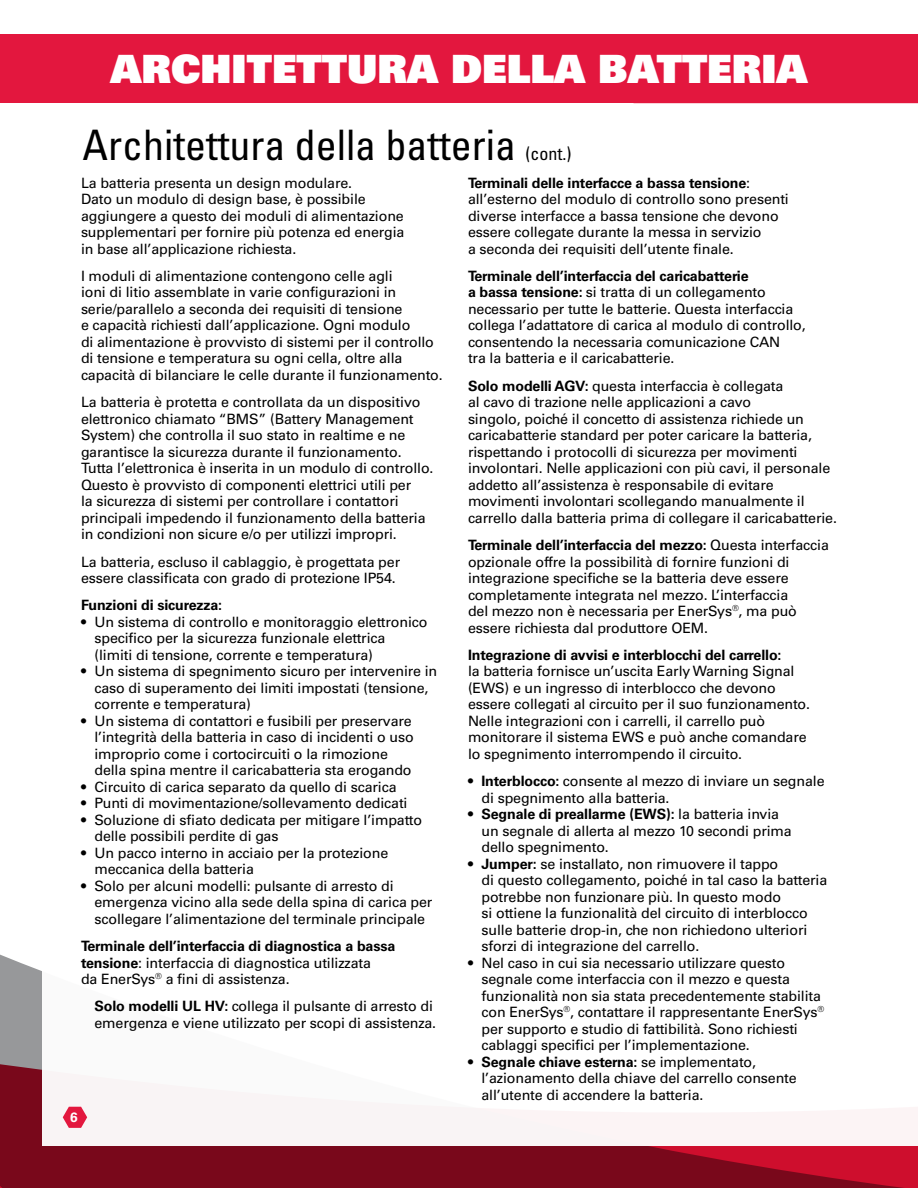
<style>
.page{position:relative;width:918px;height:1188px;background:#fff}
.page>*{position:absolute;margin:0;border:0;box-sizing:border-box;transform-origin:0 0}
.Labels{font:condensed 42px "Univers LT Std";color:#000}
.t1{font:39px "Univers LT Std X Black";color:#fff}
.Labels-2{font:condensed 18px "Univers LT Std";color:#000}
.Labels-3{font:14.25px/16.5px "Univers LT Std";letter-spacing:-.01em;color:#000}
.Labels-4{font:700 14.25px "Univers LT Std";letter-spacing:-.01em;color:#000}
.t2{font:700 13.5px "Univers LT Std";color:#fff}
.s1{font-weight:700}
</style>
<div class="page">
<svg style="left:0;top:954px;width:918px;height:234px;background:#88182b"></svg>
<div style="left:42px;top:857px;width:876px;height:289px;background:#fff"></div>
<div style="left:0;top:35px;width:918px;height:68px;background:#e3173e"></div>
<svg style="left:63px;top:1107px;width:24px;height:21px"></svg>
<p class="t1" style="left:110px;top:43px;width:699px">ARCHITETTURA DELLA BATTERIA</p>
<p class="Labels" style="left:82px;top:118px;width:435px">Architettura della batteria</p>
<p class="Labels-2" style="left:525px;top:142px;width:48px">(cont.)</p>
<p class="Labels-3" style="left:81px;top:174px;width:325px">La batteria presenta un design modulare.<br>Dato un modulo di design base, è possibile aggiungere a questo dei moduli di alimentazione supplementari per fornire più potenza ed energia in base all’applicazione richiesta.</p>
<p class="Labels-3" style="left:81px;top:268px;width:363px">I moduli di alimentazione contengono celle agli<br>ioni di litio assemblate in varie configurazioni in serie/parallelo a seconda dei requisiti di tensione<br>e capacità richiesti dall’applicazione. Ogni modulo<br>di alimentazione è provvisto di sistemi per il controllo di tensione e temperatura su ogni cella, oltre alla capacità di bilanciare le celle durante il funzionamento.</p>
<p class="Labels-3" style="left:81px;top:394px;width:354px">La batteria è protetta e controllata da un dispositivo elettronico chiamato “BMS” (Battery Management System) che controlla il suo stato in realtime e ne garantisce la sicurezza durante il funzionamento.<br>Tutta l’elettronica è inserita in un modulo di controllo.<br>Questo è provvisto di componenti elettrici utili per<br>la sicurezza di sistemi per controllare i contattori principali impedendo il funzionamento della batteria in condizioni non sicure e/o per utilizzi impropri.</p>
<p class="Labels-3" style="left:81px;top:553px;width:321px">La batteria, escluso il cablaggio, è progettata per essere classificata con grado di protezione IP54.</p>
<p class="Labels-4" style="left:81px;top:597px;width:143px">Funzioni di sicurezza:</p>
<p class="Labels-3" style="left:94px;top:614px;width:335px;text-indent:-14px">• Un sistema di controllo e monitoraggio elettronico specifico per la sicurezza funzionale elettrica<br>(limiti di tensione, corrente e temperatura)</p>
<p class="Labels-3" style="left:94px;top:663px;width:344px;text-indent:-14px">• Un sistema di spegnimento sicuro per intervenire in caso di superamento dei limiti impostati (tensione, corrente e temperatura)</p>
<p class="Labels-3" style="left:94px;top:713px;width:321px;text-indent:-14px">• Un sistema di contattori e fusibili per preservare l’integrità della batteria in caso di incidenti o uso improprio come i cortocircuiti o la rimozione della spina mentre il caricabatteria sta erogando</p>
<p class="Labels-3" style="left:81px;top:779px;width:317px">• Circuito di carica separato da quello di scarica</p>
<p class="Labels-3" style="left:81px;top:795px;width:328px">• Punti di movimentazione/sollevamento dedicati</p>
<p class="Labels-3" style="left:94px;top:812px;width:329px;text-indent:-14px">• Soluzione di sfiato dedicata per mitigare l’impatto delle possibili perdite di gas</p>
<p class="Labels-3" style="left:94px;top:845px;width:295px;text-indent:-14px">• Un pacco interno in acciaio per la protezione meccanica della batteria</p>
<p class="Labels-3" style="left:94px;top:878px;width:340px;text-indent:-14px">• Solo per alcuni modelli: pulsante di arresto di emergenza vicino alla sede della spina di carica per scollegare l’alimentazione del terminale principale</p>
<p class="Labels-3" style="left:81px;top:938px;width:316px"><span class="s1">Terminale dell’interfaccia di diagnostica a bassa tensione</span>: interfaccia di diagnostica utilizzata<br>da EnerSys<sup>®</sup> a fini di assistenza.</p>
<p class="Labels-3" style="left:94px;top:998px;width:343px"><span class="s1">Solo modelli UL HV:</span> collega il pulsante di arresto di emergenza e viene utilizzato per scopi di assistenza.</p>
<p class="t2" style="left:70px;top:1110px;width:9px">6</p>
<p class="Labels-3" style="left:468px;top:174px;width:322px"><span class="s1">Terminali delle interfacce a bassa tensione</span>: all’esterno del modulo di controllo sono presenti diverse interfacce a bassa tensione che devono essere collegate durante la messa in servizio<br>a seconda dei requisiti dell’utente finale.</p>
<p class="Labels-3" style="left:468px;top:268px;width:339px"><span class="s1">Terminale dell’interfaccia del caricabatterie<br>a bassa tensione:</span> si tratta di un collegamento necessario per tutte le batterie. Questa interfaccia collega l’adattatore di carica al modulo di controllo, consentendo la necessaria comunicazione CAN<br>tra la batteria e il caricabatterie.</p>
<p class="Labels-3" style="left:468px;top:378px;width:371px"><span class="s1">Solo modelli AGV:</span> questa interfaccia è collegata<br>al cavo di trazione nelle applicazioni a cavo<br>singolo, poiché il concetto di assistenza richiede un caricabatterie standard per poter caricare la batteria, rispettando i protocolli di sicurezza per movimenti involontari. Nelle applicazioni con più cavi, il personale addetto all’assistenza è responsabile di evitare movimenti involontari scollegando manualmente il carrello dalla batteria prima di collegare il caricabatterie.</p>
<p class="Labels-3" style="left:468px;top:537px;width:362px"><span class="s1">Terminale dell’interfaccia del mezzo:</span> Questa interfaccia opzionale offre la possibilità di fornire funzioni di integrazione specifiche se la batteria deve essere completamente integrata nel mezzo. L’interfaccia<br>del mezzo non è necessaria per EnerSys<sup>®</sup>, ma può essere richiesta dal produttore OEM.</p>
<p class="Labels-3" style="left:468px;top:647px;width:344px"><span class="s1">Integrazione di avvisi e interblocchi del carrello:<br></span>la batteria fornisce un’uscita Early Warning Signal (EWS) e un ingresso di interblocco che devono essere collegati al circuito per il suo funzionamento.<br>Nelle integrazioni con i carrelli, il carrello può monitorare il sistema EWS e può anche comandare lo spegnimento interrompendo il circuito.</p>
<p class="Labels-3" style="left:482px;top:773px;width:345px;text-indent:-14px"><span class="s1">• Interblocco:</span> consente al mezzo di inviare un segnale di spegnimento alla batteria.</p>
<p class="Labels-3" style="left:482px;top:806px;width:312px;text-indent:-14px"><span class="s1">• Segnale di preallarme (EWS):</span> la batteria invia un segnale di allerta al mezzo 10 secondi prima dello spegnimento.</p>
<p class="Labels-3" style="left:482px;top:855px;width:347px;text-indent:-14px"><span class="s1">• Jumper:</span> se installato, non rimuovere il tappo<br>di questo collegamento, poiché in tal caso la batteria potrebbe non funzionare più. In questo modo<br>si ottiene la funzionalità del circuito di interblocco sulle batterie drop-in, che non richiedono ulteriori sforzi di integrazione del carrello.</p>
<p class="Labels-3" style="left:482px;top:954px;width:344px;text-indent:-14px">• Nel caso in cui sia necessario utilizzare questo segnale come interfaccia con il mezzo e questa funzionalità non sia stata precedentemente stabilita con EnerSys<sup>®</sup>, contattare il rappresentante EnerSys<sup>® </sup>per supporto e studio di fattibilità. Sono richiesti cablaggi specifici per l’implementazione.</p>
<p class="Labels-3" style="left:482px;top:1053px;width:317px;text-indent:-14px"><span class="s1">• Segnale chiave esterna:</span> se implementato, l’azionamento della chiave del carrello consente all’utente di accendere la batteria.</p>
</div>
